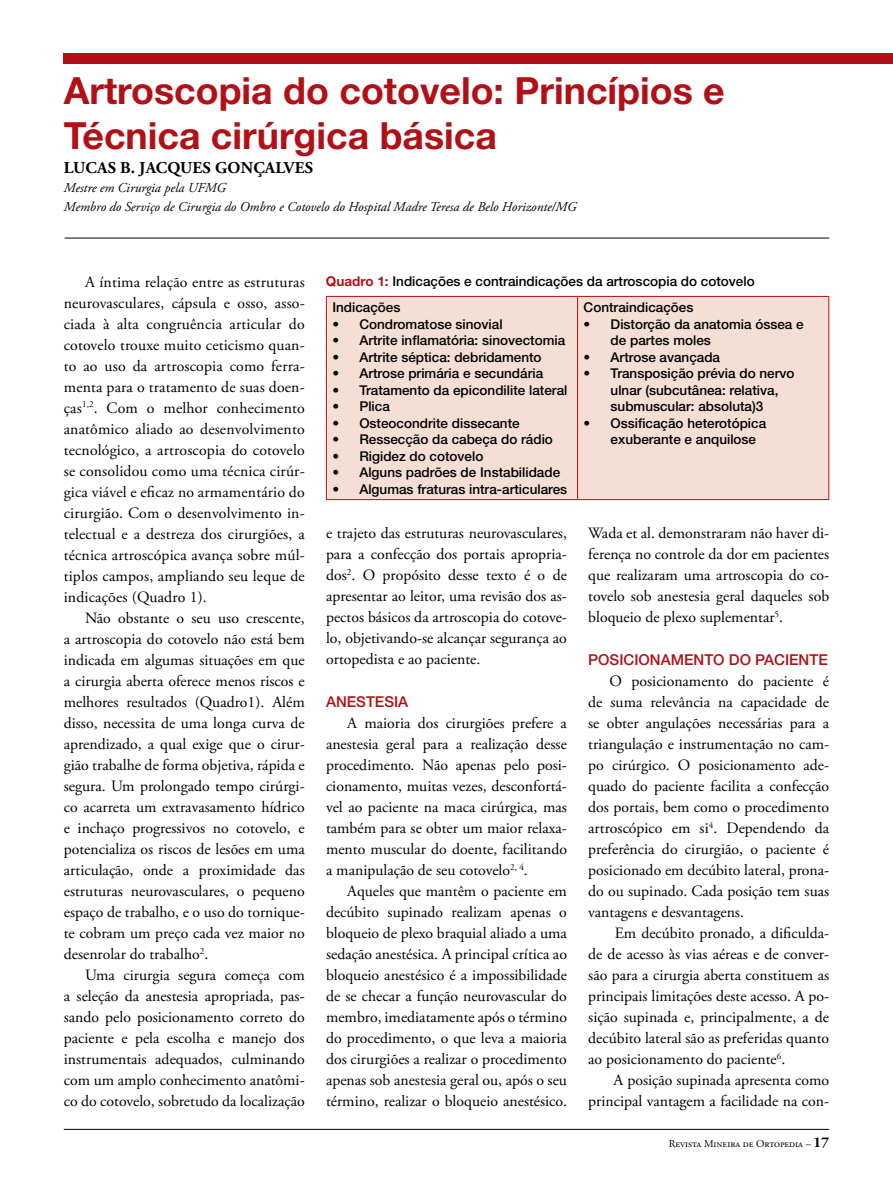
<style>
.page{position:relative;width:893px;height:1191px;background:#fff}
.page>*{position:absolute;margin:0;border:0;box-sizing:border-box;transform-origin:0 0}
.t1{font:700 37.5px/45px "Helvetica Neue LT Std";color:#b11116}
.t2{font:700 16.5px "Adobe Garamond Pro";letter-spacing:.015em;color:#000}
.t3{font:15.75px/21px "Adobe Garamond Pro";color:#000;text-align:justify}
.t4{font:500 15px "Helvetica Neue LT Std";color:#b11116}
.t5{font:500 13.5px/16.5px "Helvetica Neue LT Std";color:#000}
.t6{font:italic 13.5px/18.6px "Adobe Garamond Pro";color:#000}
.t7{font:10.5px "Adobe Garamond Pro";color:#000}
.s1{font-weight:700;color:#b11116}
.s2{font-weight:700;font-size:15px}
</style>
<div class="page">
<hr style="left:64px;top:1129px;width:765px;height:1px;background:#000">
<div style="left:64px;top:53px;width:829px;height:11px;background:#b11116"></div>
<hr style="left:65px;top:238px;width:764px;height:1px;background:#000">
<div style="left:327px;top:297px;width:501px;height:202px;background:#f5dfd5"></div>
<hr style="left:326px;top:296px;width:252px;height:1px;background:#b11116">
<hr style="left:326px;top:297px;width:1px;height:202px;background:#b11116">
<hr style="left:578px;top:296px;width:251px;height:1px;background:#b11116">
<hr style="left:577px;top:297px;width:1px;height:202px;background:#b11116">
<hr style="left:828px;top:297px;width:1px;height:202px;background:#b11116">
<hr style="left:326px;top:499px;width:252px;height:1px;background:#b11116">
<hr style="left:578px;top:499px;width:251px;height:1px;background:#b11116">
<h1 class="t1" style="left:64px;top:68px;width:662px">Artroscopia do cotovelo: Princípios e<br>Técnica cirúrgica básica</h1>
<p class="t2" style="left:64px;top:159px;width:251px">LUCAS B. JACQUES GONÇALVES</p>
<p class="t6" style="left:64px;top:179px;width:514px">Mestre em Cirurgia pela UFMG<br>Membro do Serviço de Cirurgia do Ombro e Cotovelo do Hospital Madre Teresa de Belo Horizonte/MG</p>
<p class="t3" style="left:64px;top:272px;width:243px;text-indent:21px">A íntima relação entre as estruturas neurovasculares, cápsula e osso, asso&shy;ciada à alta congruência articular do cotovelo trouxe muito ceticismo quan&shy;to ao uso da artroscopia como ferra&shy;menta para o tratamento de suas doen&shy;ças<sup>1,2</sup>. Com o melhor conhecimento anatômico aliado ao desenvolvimento tecnológico, a artroscopia do cotovelo se consolidou como uma técnica cirúr&shy;gica viável e eficaz no armamentário do cirurgião. Com o desenvolvimento in&shy;telectual e a destreza dos cirurgiões, a técnica artroscópica avança sobre múl&shy;tiplos campos, ampliando seu leque de indicações (Quadro 1).</p>
<p class="t3" style="left:64px;top:608px;width:243px;text-indent:21px">Não obstante o seu uso crescente, a artroscopia do cotovelo não está bem indicada em algumas situações em que a cirurgia aberta oferece menos riscos e melhores resultados (Quadro1). Além disso, necessita de uma longa curva de aprendizado, a qual exige que o cirur&shy;gião trabalhe de forma objetiva, rápida e segura. Um prolongado tempo cirúrgi&shy;co acarreta um extravasamento hídrico e inchaço progressivos no cotovelo, e potencializa os riscos de lesões em uma articulação, onde a proximidade das estruturas neurovasculares, o pequeno espaço de trabalho, e o uso do tornique&shy;te cobram um preço cada vez maior no desenrolar do trabalho<sup>2</sup>.</p>
<p class="t3" style="left:64px;top:965px;width:242px;text-indent:21px">Uma cirurgia segura começa com a seleção da anestesia apropriada, pas&shy;sando pelo posicionamento correto do paciente e pela escolha e manejo dos instrumentais adequados, culminando com um amplo conhecimento anatômi&shy;co do cotovelo, sobretudo da localização</p>
<p class="t5" style="left:332px;top:268px;width:424px;line-height:26.2px;text-indent:-6px"><span class="s1">Quadro 1:</span> Indicações e contraindicações da artroscopia do cotovelo<br>Indicações</p>
<p class="t5" style="left:332px;top:315px;width:172px">• Condromatose sinovial</p>
<p class="t5" style="left:332px;top:332px;width:234px">• Artrite inflamatória: sinovectomia</p>
<p class="t5" style="left:332px;top:348px;width:211px">• Artrite séptica: debridamento</p>
<p class="t5" style="left:332px;top:365px;width:212px">• Artrose primária e secundária</p>
<p class="t5" style="left:332px;top:381px;width:237px">• Tratamento da epicondilite lateral</p>
<p class="t5" style="left:332px;top:398px;width:59px">• Plica</p>
<p class="t5" style="left:332px;top:414px;width:189px">• Osteocondrite dissecante</p>
<p class="t5" style="left:332px;top:431px;width:222px">• Ressecção da cabeça do rádio</p>
<p class="t5" style="left:332px;top:447px;width:153px">• Rigidez do cotovelo</p>
<p class="t5" style="left:332px;top:464px;width:229px">• Alguns padrões de Instabilidade</p>
<p class="t5" style="left:332px;top:480px;width:236px">• Algumas fraturas intra-articulares</p>
<p class="t5" style="left:584px;top:299px;width:111px">Contraindicações</p>
<p class="t5" style="left:611px;top:315px;width:195px;text-indent:-27px">• Distorção da anatomia óssea e de partes moles</p>
<p class="t5" style="left:584px;top:348px;width:138px">• Artrose avançada</p>
<p class="t5" style="left:611px;top:365px;width:185px;text-indent:-27px">• Transposição prévia do nervo ulnar (subcutânea: relativa, submuscular: absoluta)3</p>
<p class="t5" style="left:611px;top:414px;width:157px;text-indent:-27px">• Ossificação heterotópica exuberante e anquilose</p>
<p class="t3" style="left:326px;top:523px;width:242px">e trajeto das estruturas neurovasculares, para a confecção dos portais apropria&shy;dos<sup>2</sup>. O propósito desse texto é o de apresentar ao leitor, uma revisão dos as&shy;pectos básicos da artroscopia do cotove&shy;lo, objetivando-se alcançar segurança ao ortopedista e ao paciente.</p>
<p class="t4" style="left:326px;top:692px;width:84px">ANESTESIA</p>
<p class="t3" style="left:326px;top:713px;width:243px;text-indent:21px">A maioria dos cirurgiões prefere a anestesia geral para a realização desse procedimento. Não apenas pelo posi&shy;cionamento, muitas vezes, desconfortá&shy;vel ao paciente na maca cirúrgica, mas também para se obter um maior relaxa&shy;mento muscular do doente, facilitando a manipulação de seu cotovelo<sup>2,</sup> <sup>4</sup>.</p>
<p class="t3" style="left:326px;top:881px;width:243px;text-indent:21px">Aqueles que mantêm o paciente em decúbito supinado realizam apenas o bloqueio de plexo braquial aliado a uma sedação anestésica. A principal crítica ao bloqueio anestésico é a impossibilidade de se checar a função neurovascular do membro, imediatamente após o término do procedimento, o que leva a maioria dos cirurgiões a realizar o procedimento apenas sob anestesia geral ou, após o seu término, realizar o bloqueio anestésico.</p>
<p class="t3" style="left:588px;top:523px;width:242px">Wada et al. demonstraram não haver di&shy;ferença no controle da dor em pacientes que realizaram uma artroscopia do co&shy;tovelo sob anestesia geral daqueles sob bloqueio de plexo suplementar<sup>5</sup>.</p>
<p class="t4" style="left:588px;top:650px;width:241px">POSICIONAMENTO DO PACIENTE</p>
<p class="t3" style="left:588px;top:671px;width:243px;text-indent:21px">O posicionamento do paciente é de suma relevância na capacidade de se obter angulações necessárias para a triangulação e instrumentação no cam&shy;po cirúrgico. O posicionamento ade&shy;quado do paciente facilita a confecção dos portais, bem como o procedimento artroscópico em si<sup>4</sup>. Dependendo da preferência do cirurgião, o paciente é posicionado em decúbito lateral, prona&shy;do ou supinado. Cada posição tem suas vantagens e desvantagens.</p>
<p class="t3" style="left:588px;top:923px;width:242px;text-indent:26px">Em decúbito pronado, a dificulda&shy;de de acesso às vias aéreas e de conver&shy;são para a cirurgia aberta constituem as principais limitações deste acesso. A po&shy;sição supinada e, principalmente, a de decúbito lateral são as preferidas quanto ao posicionamento do paciente<sup>6</sup>.</p>
<p class="t3" style="left:588px;top:1070px;width:242px;text-align:right">A posição supinada apresenta como principal vantagem a facilidade na con-</p>
<p class="t7" style="left:669px;top:1137px;width:162px">Revista Mineira de Ortopedia – <span class="s2">17</span></p>
</div>
